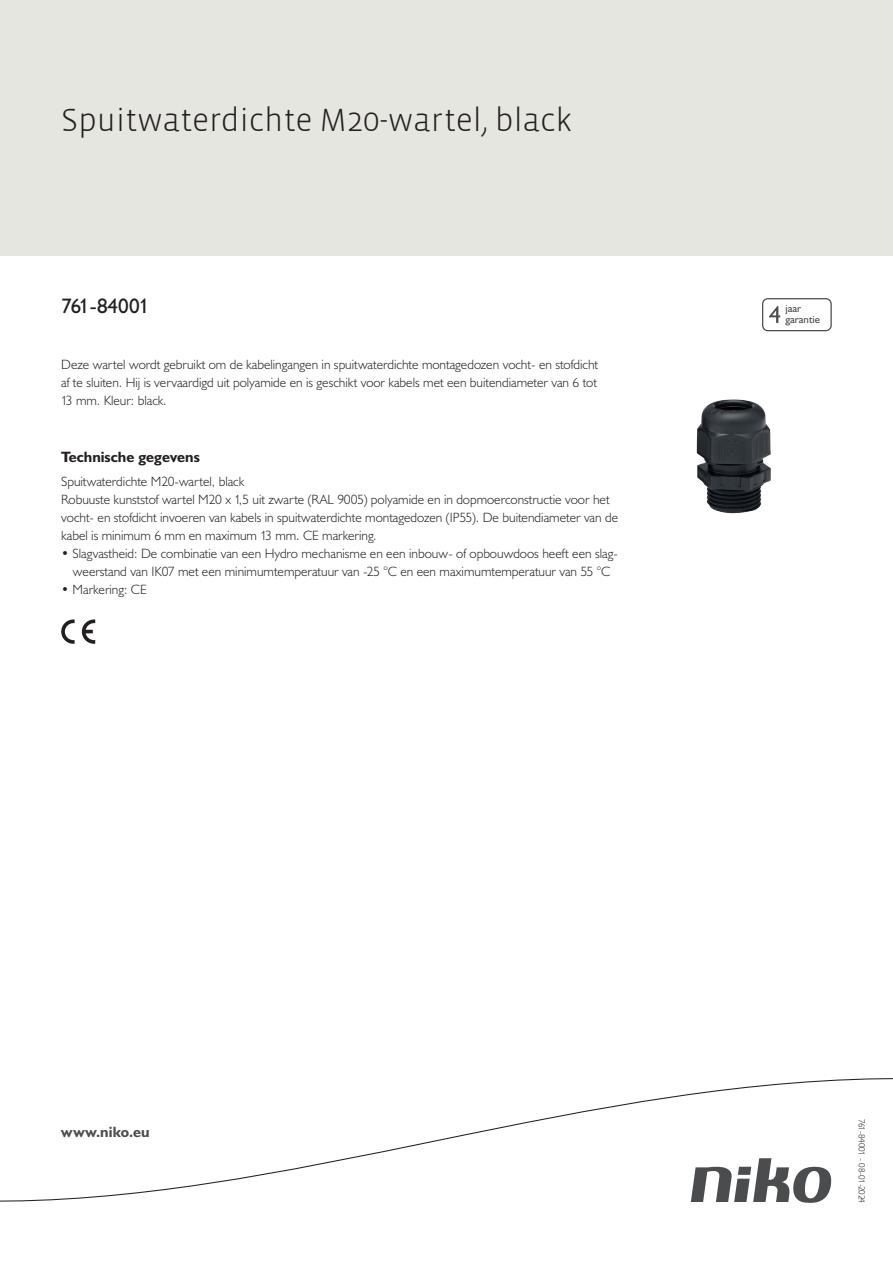
<style>
.page{position:relative;width:893px;height:1263px;background:#fff}
.page>*{position:absolute;margin:0;border:0;box-sizing:border-box;transform-origin:0 0}
.Title_datasheets{font:300 33px "Vista Sans";color:#231f20}
.Article_number{font:21px "Humanist 521 BT";letter-spacing:-.02em;color:#231f20}
.Titles_parts{font:700 15px "Humanist 521 BT";color:#231f20}
.titel_afbeelding{font:700 15px "Humanist 521 BT";letter-spacing:.005em;color:#4b4c4d}
.Platte_tekst_CAB{font:300 13.5px/18px "Humanist 521 BT";color:#231f20;text-align:justify}
.USP_Bullets{font:300 13.5px/18px "Humanist 521 BT";color:#231f20;text-align:center}
.t1{font:10.8px/10.8px "Humanist 521 BT";color:#4b4c4d}
.Revision{font:300 9px "Humanist 521 BT";letter-spacing:-.05em;color:#231f20}
</style>
<div class="page">
<div style="left:0;top:0;width:893px;height:255px;background:#e6e6e0"></div>
<svg style="left:82px;top:619px;width:13px;height:25px"></svg>
<svg style="left:61px;top:619px;width:14px;height:25px"></svg>
<svg style="left:762px;top:298px;width:70px;height:33px"></svg>
<svg style="left:0;top:1078px;width:893px;height:125px"></svg>
<img style="left:696px;top:399px;width:75px;height:115px">
<p class="Title_datasheets" style="left:61px;top:100px;width:512px">Spuitwaterdichte M20-wartel, black</p>
<p class="Article_number" style="left:61px;top:293px;width:90px">761-84001</p>
<p class="t1" style="left:785px;top:303px;width:36px">jaar garantie</p>
<p class="Platte_tekst_CAB" style="left:61px;top:355px;width:538px">Deze wartel wordt gebruikt om de kabelingangen in spuitwaterdichte montagedozen vocht- en stofdicht af te sluiten. Hij is vervaardigd uit polyamide en is geschikt voor kabels met een buitendiameter van 6 tot 13 mm. Kleur: black.</p>
<p class="Titles_parts" style="left:61px;top:447px;width:140px">Technische gegevens</p>
<p class="Platte_tekst_CAB" style="left:61px;top:472px;width:185px">Spuitwaterdichte M20-wartel, black</p>
<p class="Platte_tekst_CAB" style="left:61px;top:490px;width:558px;text-align:left">Robuuste kunststof wartel M20 x 1,5 uit zwarte (RAL 9005) polyamide en in dopmoerconstructie voor het vocht- en stofdicht invoeren van kabels in spuitwaterdichte montagedozen (IP55). De buitendiameter van de kabel is minimum 6 mm en maximum 13 mm. CE markering.</p>
<p class="USP_Bullets" style="left:61px;top:544px;width:558px">• Slagvastheid: De combinatie van een Hydro mechanisme en een inbouw- of opbouwdoos heeft een slag&shy;weerstand van IK07 met een minimumtemperatuur van -25 °C en een maximumtemperatuur van 55 °C</p>
<p class="USP_Bullets" style="left:61px;top:580px;width:87px">• Markering: CE</p>
<p class="titel_afbeelding" style="left:61px;top:1122px;width:90px">www.niko.eu</p>
<p class="Revision" style="left:868px;top:1119px;width:85px;rotate:90deg">761-84001 - 08-01-2024</p>
</div>
